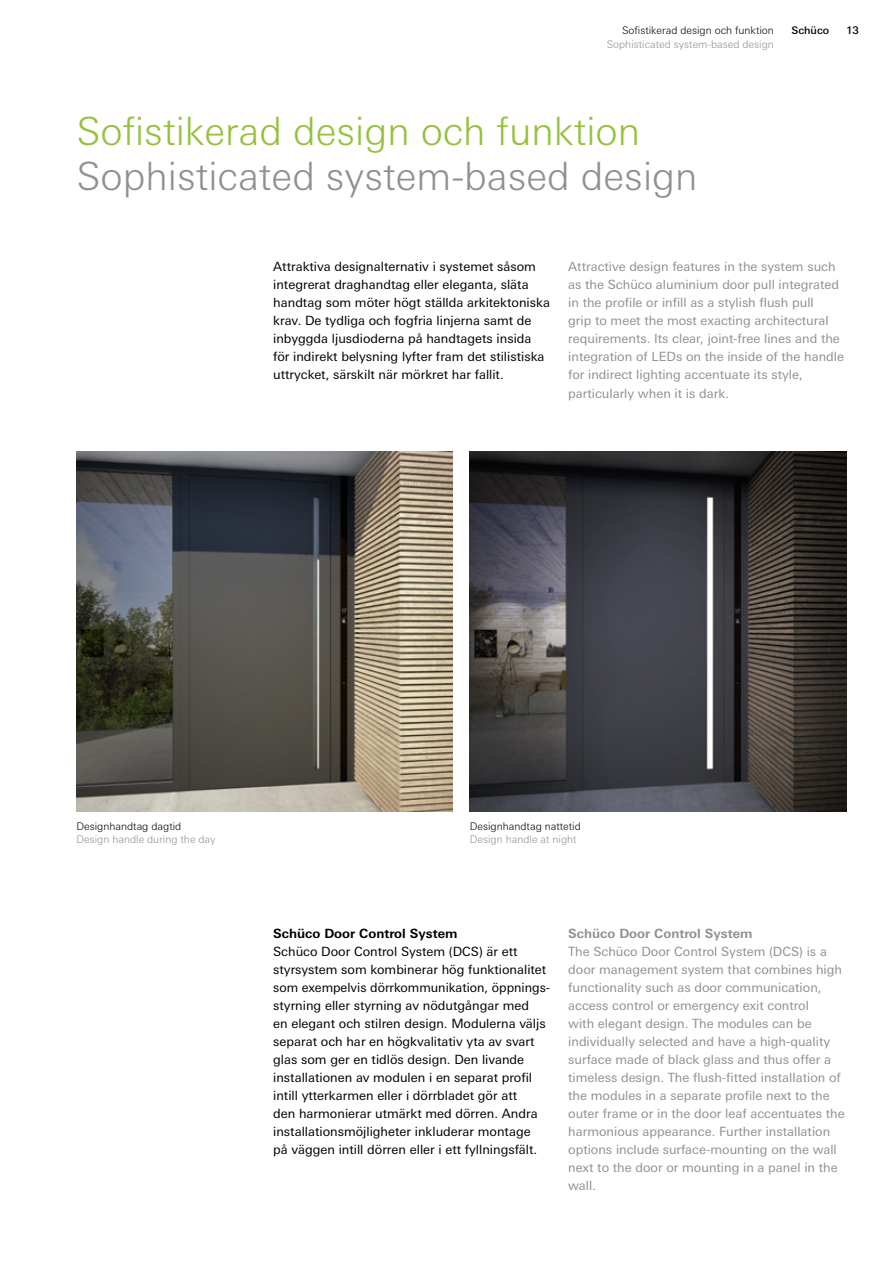
<style>
.page{position:relative;width:893px;height:1263px;background:#fff}
.page>*{position:absolute;margin:0;border:0;box-sizing:border-box;transform-origin:0 0}
.t1{font:300 39px "Univers For Schueco 330";color:#8f908f}
.t2{font:300 39px "Univers For Schueco 330";color:#95c13d}
.t3{font:12.75px/18px "Univers For Schueco 430 Reg";color:#8f908f}
.t4{font:12.75px/18px "Univers For Schueco 430 Reg";color:#000}
.t5{font:700 12.75px "Univers For Schueco 630";color:#000}
.t6{font:700 12.75px "Univers For Schueco 630";color:#8f908f}
.t7{font:300 10.5px "Univers For Schueco 330";color:#8f908f}
.t8{font:300 10.5px "Univers For Schueco 330";color:#000}
.t9{font:10.5px "Univers For Schueco 530 Med";color:#000}
</style>
<div class="page">
<img style="left:77px;top:451px;width:376px;height:360px">
<img style="left:470px;top:452px;width:376px;height:359px">
<p class="t8" style="left:622px;top:24px;width:153px">Sofistikerad design och funktion</p>
<p class="t9" style="left:791px;top:24px;width:39px">Schüco</p>
<p class="t9" style="left:846px;top:24px;width:14px">13</p>
<p class="t7" style="left:607px;top:38px;width:169px">Sophisticated system-based design</p>
<h1 class="t2" style="left:77px;top:109px;width:565px">Sofistikerad design och funktion</h1>
<h1 class="t1" style="left:77px;top:154px;width:622px">Sophisticated system-based design</h1>
<p class="t4" style="left:273px;top:258px;width:278px">Attraktiva designalternativ i systemet såsom integrerat draghandtag eller eleganta, släta handtag som möter högt ställda arkitektoniska krav. De tydliga och fogfria linjerna samt de inbyggda ljusdioderna på handtagets insida för indirekt belysning lyfter fram det stilistiska uttrycket, särskilt när mörkret har fallit.</p>
<p class="t3" style="left:568px;top:258px;width:277px">Attractive design features in the system such as the Schüco aluminium door pull integrated in the profile or infill as a stylish flush pull<br>grip to meet the most exacting architectural requirements. Its clear, joint-free lines and the integration of LEDs on the inside of the handle for indirect lighting accentuate its style, particularly when it is dark.</p>
<p class="t8" style="left:77px;top:820px;width:106px">Designhandtag dagtid</p>
<p class="t7" style="left:77px;top:833px;width:140px">Design handle during the day</p>
<p class="t8" style="left:470px;top:820px;width:112px">Designhandtag nattetid</p>
<p class="t7" style="left:470px;top:833px;width:108px">Design handle at night</p>
<p class="t5" style="left:273px;top:925px;width:186px">Schüco Door Control System</p>
<p class="t4" style="left:273px;top:942px;width:278px">Schüco Door Control System (DCS) är ett styrsystem som kombinerar hög funktionalitet som exempelvis dörrkommunikation, öppnings&shy;styrning eller styrning av nödutgångar med<br>en elegant och stilren design. Modulerna väljs separat och har en högkvalitativ yta av svart glas som ger en tidlös design. Den livande installationen av modulen i en separat profil intill ytterkarmen eller i dörrbladet gör att<br>den harmonierar utmärkt med dörren. Andra installationsmöjligheter inkluderar montage<br>på väggen intill dörren eller i ett fyllningsfält.</p>
<p class="t6" style="left:568px;top:925px;width:186px">Schüco Door Control System</p>
<p class="t3" style="left:568px;top:942px;width:278px">The Schüco Door Control System (DCS) is a door management system that combines high functionality such as door communication, access control or emergency exit control<br>with elegant design. The modules can be individually selected and have a high-quality surface made of black glass and thus offer a timeless design. The flush-fitted installation of the modules in a separate profile next to the outer frame or in the door leaf accentuates the harmonious appearance. Further installation options include surface-mounting on the wall next to the door or mounting in a panel in the wall.</p>
</div>
